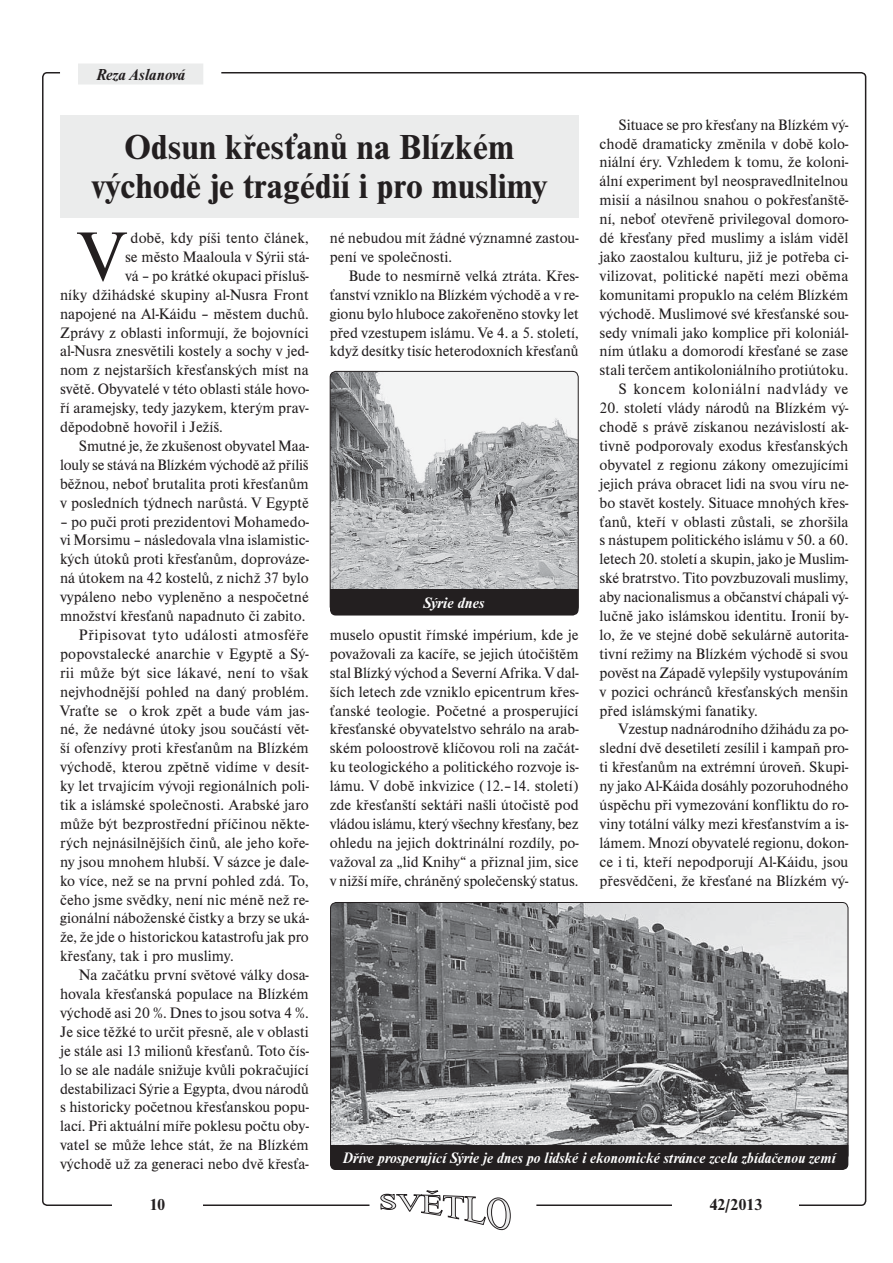
<style>
.page{position:relative;width:893px;height:1263px;background:#fff}
.page>*{position:absolute;margin:0;border:0;box-sizing:border-box;transform-origin:0 0}
.t1{font:72.45px "Nimbus Rom DEE";color:#231f20}
.t2{font:700 36px/39px "Nimbus Rom DEE";color:#231f20;text-align:center}
.t3{font:italic 700 16.5px "Nimbus Rom DEE";color:#231f20}
.t4{font:700 16.5px "Nimbus Rom DEE";letter-spacing:-.025em;color:#231f20}
.t5{font:15.75px/18.9px "Nimbus Rom DEE";color:#231f20;text-align:justify}
.t6{font:italic 700 15.75px "Nimbus Rom DEE";color:#fff;scale:.96 1}
.t7{font:15.75px "Nimbus Rom DEE";letter-spacing:.025em;color:#231f20}
.t8{font:italic 700 15.75px "Nimbus Rom DEE";color:#fff}
</style>
<div class="page">
<svg style="left:380px;top:1190px;width:131px;height:41px"></svg>
<div style="left:78px;top:64px;width:125px;height:21px;background:#ebecec"></div>
<div style="left:60px;top:115px;width:518px;height:103px;background:#ebecec"></div>
<img style="left:330px;top:902px;width:518px;height:258px;border-radius:6px">
<div style="left:330px;top:1145px;width:518px;height:25px;background:#231f20"></div>
<img style="left:330px;top:371px;width:248px;height:218px">
<div style="left:330px;top:371px;width:248px;height:242px;border:1px solid #231f20;border-radius:6px"></div>
<div style="left:330px;top:589px;width:248px;height:27px;background:#231f20"></div>
<p class="t3" style="left:96px;top:68px;width:91px">Reza Aslanová</p>
<p class="t5" style="left:599px;top:116px;width:250px;text-align:right">Situace se pro křesťany na Blízkém vý&shy;chodě dramaticky změnila v době kolo&shy;niální éry. Vzhledem k tomu, že koloni&shy;ální experiment byl neospravedlnitelnou misií a násilnou snahou o pokřesťanště&shy;ní, neboť otevřeně privilegoval domoro&shy;dé křesťany před muslimy a islám viděl jako zaostalou kulturu, již je potřeba ci&shy;vilizovat, politické napětí mezi oběma komunitami propuklo na celém Blízkém východě. Muslimové své křesťanské sou&shy;sedy vnímali jako komplice při koloniál&shy;ním útlaku a domorodí křesťané se zase stali terčem antikoloniálního protiútoku.<br>S koncem koloniální nadvlády ve</p>
<p class="t5" style="left:599px;top:400px;width:250px">20. století vlády národů na Blízkém vý&shy;chodě s právě získanou nezávislostí ak&shy;tivně podporovaly exodus křesťanských obyvatel z regionu zákony omezujícími jejich práva obracet lidi na svou víru ne&shy;bo stavět kostely. Situace mnohých křes&shy;ťanů, kteří v oblasti zůstali, se zhoršila s nástupem politického islámu v 50. a 60. letech 20. století a skupin, jako je Muslim&shy;ské bratrstvo. Tito povzbuzovali muslimy, aby nacionalismus a občanství chápali vý&shy;lučně jako islámskou identitu. Ironií by&shy;lo, že ve stejné době sekulárně autorita&shy;tivní režimy na Blízkém východě si svou pověst na Západě vylepšily vystupováním v pozici ochránců křesťanských menšin před islámskými fanatiky.</p>
<p class="t5" style="left:599px;top:721px;width:250px;text-indent:19px">Vzestup nadnárodního džihádu za po&shy;slední dvě desetiletí zesílil i kampaň pro&shy;ti křesťanům na extrémní úroveň. Skupi&shy;ny jako Al-Káida dosáhly pozoruhodného úspěchu při vymezování konfliktu do ro&shy;viny totální války mezi křesťanstvím a is&shy;lámem. Mnozí obyvatelé regionu, dokon&shy;ce i ti, kteří nepodporují Al-Káidu, jsou přesvědčeni, že křesťané na Blízkém vý-</p>
<h2 class="t2" style="left:91px;top:131px;width:457px">Odsun křesťanů na Blízkém východě je tragédií i pro muslimy</h2>
<h1 class="t1" style="left:79px;top:228px;width:48px">V</h1>
<p class="t5" style="left:131px;top:230px;width:180px">době, kdy píši tento článek,</p>
<p class="t5" style="left:330px;top:230px;width:250px">né nebudou mít žádné významné zastou&shy;pení ve společnosti.</p>
<p class="t5" style="left:330px;top:267px;width:250px;text-indent:19px">Bude to nesmírně velká ztráta. Křes&shy;ťanství vzniklo na Blízkém východě a v re&shy;gionu bylo hluboce zakořeněno stovky let před vzestupem islámu. Ve 4. a 5. století, když desítky tisíc heterodoxních křesťanů</p>
<p class="t5" style="left:125px;top:249px;width:185px">se město Maaloula v Sýrii stá-</p>
<p class="t5" style="left:125px;top:267px;width:185px">vá – po krátké okupaci přísluš-</p>
<p class="t5" style="left:60px;top:286px;width:250px">níky džihádské skupiny al-Nusra Front</p>
<p class="t5" style="left:60px;top:305px;width:250px">napojené na Al-Káidu – městem duchů.</p>
<p class="t5" style="left:60px;top:324px;width:250px">Zprávy z oblasti informují, že bojovníci</p>
<p class="t5" style="left:60px;top:343px;width:250px">al-Nusra znesvětili kostely a sochy v jed-</p>
<p class="t5" style="left:60px;top:362px;width:250px">nom z nejstarších křesťanských míst na</p>
<p class="t5" style="left:60px;top:381px;width:250px">světě. Obyvatelé v této oblasti stále hovo-</p>
<p class="t5" style="left:60px;top:400px;width:250px">ří aramejsky, tedy jazykem, kterým prav-</p>
<p class="t5" style="left:60px;top:419px;width:164px">děpodobně hovořil i Ježíš.</p>
<p class="t5" style="left:79px;top:438px;width:231px">Smutné je, že zkušenost obyvatel Maa-</p>
<p class="t5" style="left:60px;top:456px;width:250px">louly se stává na Blízkém východě až příliš</p>
<p class="t5" style="left:60px;top:475px;width:250px">běžnou, neboť brutalita proti křesťanům</p>
<p class="t5" style="left:60px;top:494px;width:250px">v posledních týdnech narůstá. V Egyptě</p>
<p class="t5" style="left:60px;top:513px;width:250px">– po puči proti prezidentovi Mohamedo-</p>
<p class="t5" style="left:60px;top:532px;width:250px">vi Morsimu – následovala vlna islamistic-</p>
<p class="t5" style="left:60px;top:551px;width:250px">kých útoků proti křesťanům, doprováze-</p>
<p class="t5" style="left:60px;top:570px;width:250px">ná útokem na 42 kostelů, z nichž 37 bylo</p>
<p class="t5" style="left:60px;top:589px;width:250px">vypáleno nebo vypleněno a nespočetné</p>
<p class="t5" style="left:60px;top:608px;width:247px">množství křesťanů napadnuto či zabito.</p>
<p class="t7" style="left:79px;top:628px;width:231px">Připisovat tyto události atmosféře</p>
<p class="t5" style="left:60px;top:645px;width:250px">popovstalecké anarchie v Egyptě a Sý-</p>
<p class="t5" style="left:60px;top:664px;width:250px">rii může být sice lákavé, není to však</p>
<p class="t5" style="left:60px;top:683px;width:250px">nejvhodnější pohled na daný problém.</p>
<p class="t5" style="left:60px;top:702px;width:250px">Vraťte se o krok zpět a bude vám jas-</p>
<p class="t5" style="left:60px;top:721px;width:250px">né, že nedávné útoky jsou součástí vět-</p>
<p class="t5" style="left:60px;top:740px;width:250px">ší ofenzívy proti křesťanům na Blízkém</p>
<p class="t5" style="left:60px;top:759px;width:250px">východě, kterou zpětně vidíme v desít-</p>
<p class="t5" style="left:60px;top:778px;width:250px">ky let trvajícím vývoji regionálních poli-</p>
<p class="t5" style="left:60px;top:797px;width:250px">tik a islámské společnosti. Arabské jaro</p>
<p class="t5" style="left:60px;top:816px;width:250px">může být bezprostřední příčinou někte-</p>
<p class="t5" style="left:60px;top:834px;width:250px">rých nejnásilnějších činů, ale jeho koře-</p>
<p class="t5" style="left:60px;top:853px;width:250px">ny jsou mnohem hlubší. V sázce je dale-</p>
<p class="t5" style="left:60px;top:872px;width:250px">ko více, než se na první pohled zdá. To,</p>
<p class="t5" style="left:60px;top:891px;width:250px">čeho jsme svědky, není nic méně než re-</p>
<p class="t5" style="left:60px;top:910px;width:250px">gionální náboženské čistky a brzy se uká-</p>
<p class="t5" style="left:60px;top:929px;width:250px">že, že jde o historickou katastrofu jak pro</p>
<p class="t5" style="left:60px;top:948px;width:175px">křesťany, tak i pro muslimy.</p>
<p class="t5" style="left:79px;top:967px;width:231px">Na začátku první světové války dosa-</p>
<p class="t5" style="left:60px;top:986px;width:250px">hovala křesťanská populace na Blízkém</p>
<p class="t5" style="left:60px;top:1005px;width:250px">východě asi 20 %. Dnes to jsou sotva 4 %.</p>
<p class="t5" style="left:60px;top:1023px;width:250px">Je sice těžké to určit přesně, ale v oblasti</p>
<p class="t5" style="left:60px;top:1042px;width:250px">je stále asi 13 milionů křesťanů. Toto čís-</p>
<p class="t5" style="left:60px;top:1061px;width:250px">lo se ale nadále snižuje kvůli pokračující</p>
<p class="t5" style="left:60px;top:1080px;width:250px">destabilizaci Sýrie a Egypta, dvou národů</p>
<p class="t5" style="left:60px;top:1099px;width:250px">s historicky početnou křesťanskou popu-</p>
<p class="t5" style="left:60px;top:1118px;width:250px">lací. Při aktuální míře poklesu počtu oby-</p>
<p class="t5" style="left:60px;top:1137px;width:250px">vatel se může lehce stát, že na Blízkém</p>
<p class="t5" style="left:60px;top:1156px;width:250px">východě už za generaci nebo dvě křesťa-</p>
<p class="t8" style="left:423px;top:596px;width:63px">Sýrie dnes</p>
<p class="t5" style="left:330px;top:627px;width:250px">muselo opustit římské impérium, kde je považovali za kacíře, se jejich útočištěm stal Blízký východ a Severní Afrika. V dal&shy;ších letech zde vzniklo epicentrum křes&shy;ťanské teologie. Početné a prosperující křesťanské obyvatelstvo sehrálo na arab&shy;ském poloostrově klíčovou roli na začát&shy;ku teologického a politického rozvoje is&shy;lámu. V době inkvizice (12.–14. století) zde křesťanští sektáři našli útočistě pod vládou islámu, který všechny křesťany, bez ohledu na jejich doktrinální rozdíly, po&shy;važoval za „lid Knihy“ a přiznal jim, sice v nižší míře, chráněný společenský status.</p>
<p class="t6" style="left:342px;top:1151px;width:515px">Dříve prosperující Sýrie je dnes po lidské i ekonomické stránce zcela zbídačenou zemí</p>
<p class="t4" style="left:150px;top:1198px;width:17px">10</p>
<p class="t4" style="left:709px;top:1198px;width:54px">42/2013</p>
</div>
